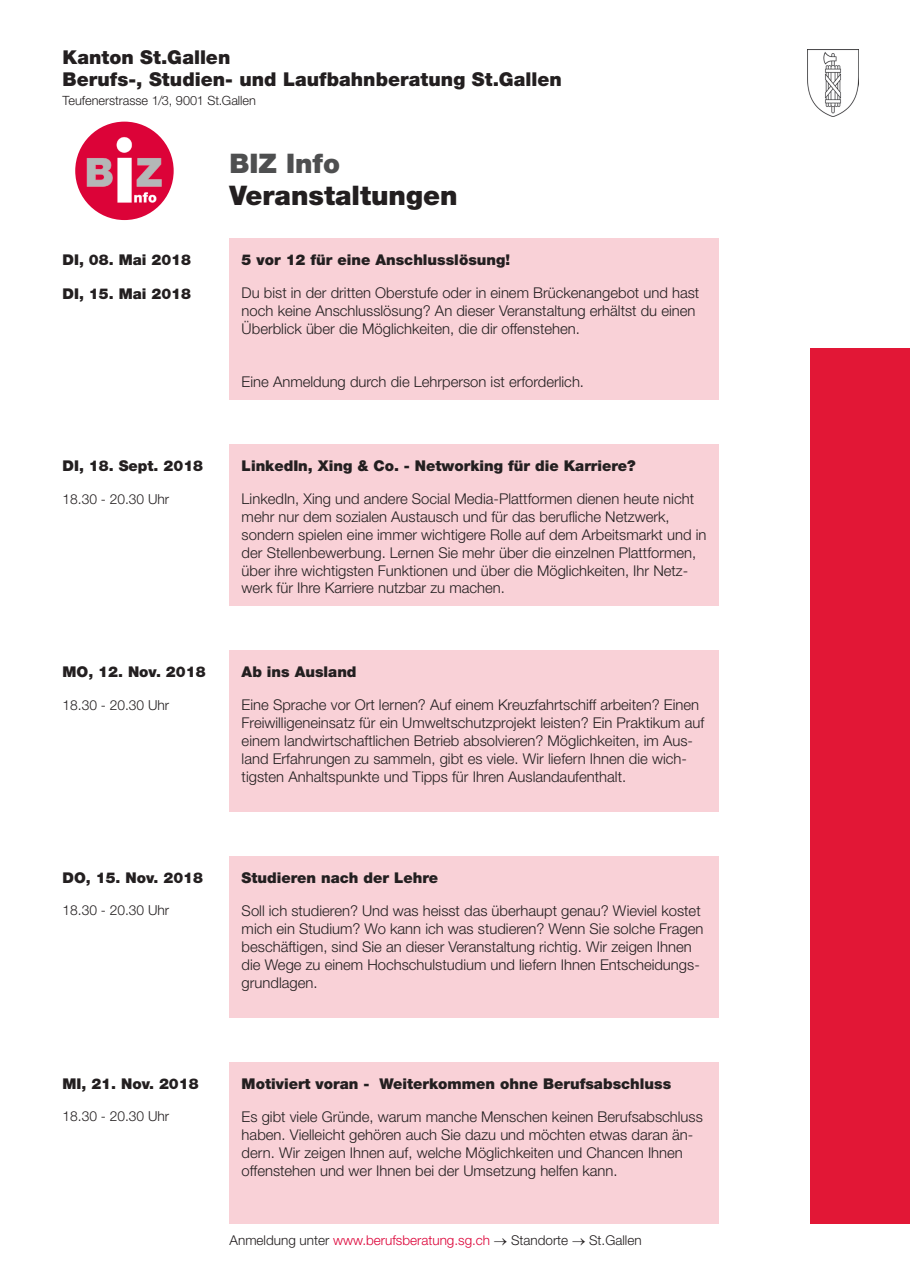
<style>
.page{position:relative;width:910px;height:1280px;background:#fff}
.page>*{position:absolute;margin:0;border:0;box-sizing:border-box;transform-origin:0 0}
.t1{font:900 27px "Helvetica Neue LT Std";color:#231f20}
.t2{font:900 27px "Helvetica Neue LT Std";color:#4e4f50}
.Einf__Abs{font:900 19.05px "Helvetica Neue LT Std";letter-spacing:.005em;color:#231f20}
.Einf__Abs-2{font:300 14.85px/17.9px "Helvetica Neue LT Std";color:#231f20}
.Einf__Abs-3{font:900 14.85px "Helvetica Neue LT Std";color:#231f20}
.t3{font:300 13.8px "Helvetica Neue LT Std";color:#231f20}
.t4{font:300 13.5px "Helvetica Neue LT Std";color:#231f20}
.Einf__Abs-4{font:300 12.75px "Helvetica Neue LT Std";color:#231f20}
.s1{color:#dc0338}
</style>
<div class="page">
<div style="left:230px;top:238px;width:489px;height:162px;background:#f9d1d7"></div>
<div style="left:230px;top:444px;width:489px;height:162px;background:#f9d1d7"></div>
<div style="left:230px;top:650px;width:489px;height:162px;background:#f9d1d7"></div>
<div style="left:230px;top:856px;width:489px;height:162px;background:#f9d1d7"></div>
<div style="left:230px;top:1062px;width:489px;height:162px;background:#f9d1d7"></div>
<div style="left:810px;top:348px;width:100px;height:876px;background:#e21736"></div>
<img style="left:808px;top:50px;width:51px;height:66px">
<img style="left:75px;top:122px;width:99px;height:99px">
<p class="Einf__Abs" style="left:63px;top:45px;width:169px">Kanton St.Gallen</p>
<p class="Einf__Abs" style="left:63px;top:68px;width:501px">Berufs-, Studien- und Laufbahnberatung St.Gallen</p>
<p class="Einf__Abs-4" style="left:63px;top:93px;width:195px">Teufenerstrasse 1/3, 9001 St.Gallen</p>
<p class="Einf__Abs-3" style="left:63px;top:251px;width:130px">DI, 08. Mai 2018</p>
<p class="Einf__Abs-3" style="left:63px;top:285px;width:130px">DI, 15. Mai 2018</p>
<p class="t2" style="left:230px;top:147px;width:112px">BIZ Info</p>
<p class="t1" style="left:230px;top:179px;width:229px">Veranstaltungen</p>
<p class="Einf__Abs-3" style="left:242px;top:251px;width:270px">5 vor 12 für eine Anschlusslösung!</p>
<p class="Einf__Abs-2" style="left:242px;top:284px;width:459px">Du bist in der dritten Oberstufe oder in einem Brückenangebot und hast noch keine Anschlusslösung? An dieser Veranstaltung erhältst du einen<br>Überblick über die Möglichkeiten, die dir offenstehen.</p>
<p class="Einf__Abs-2" style="left:242px;top:373px;width:344px">Eine Anmeldung durch die Lehrperson ist erforderlich.</p>
<p class="Einf__Abs-3" style="left:63px;top:457px;width:142px">DI, 18. Sept. 2018</p>
<p class="t3" style="left:63px;top:491px;width:108px">18.30 - 20.30 Uhr</p>
<p class="Einf__Abs-3" style="left:242px;top:457px;width:396px">LinkedIn, Xing &amp; Co. - Networking für die Karriere?</p>
<p class="Einf__Abs-2" style="left:242px;top:490px;width:466px">LinkedIn, Xing und andere Social Media-Plattformen dienen heute nicht mehr nur dem sozialen Austausch und für das berufliche Netzwerk, sondern spielen eine immer wichtigere Rolle auf dem Arbeitsmarkt und in der Stellenbewerbung. Lernen Sie mehr über die einzelnen Plattformen, über ihre wichtigsten Funktionen und über die Möglichkeiten, Ihr Netz&shy;werk für Ihre Karriere nutzbar zu machen.</p>
<p class="Einf__Abs-3" style="left:63px;top:663px;width:145px">MO, 12. Nov. 2018</p>
<p class="t3" style="left:63px;top:697px;width:108px">18.30 - 20.30 Uhr</p>
<p class="Einf__Abs-3" style="left:242px;top:663px;width:116px">Ab ins Ausland</p>
<p class="Einf__Abs-2" style="left:242px;top:696px;width:464px">Eine Sprache vor Ort lernen? Auf einem Kreuzfahrtschiff arbeiten? Einen Freiwilligeneinsatz für ein Umweltschutzprojekt leisten? Ein Praktikum auf einem landwirtschaftlichen Betrieb absolvieren? Möglichkeiten, im Aus&shy;land Erfahrungen zu sammeln, gibt es viele. Wir liefern Ihnen die wich&shy;tigsten Anhaltspunkte und Tipps für Ihren Auslandaufenthalt.</p>
<p class="Einf__Abs-3" style="left:63px;top:869px;width:142px">DO, 15. Nov. 2018</p>
<p class="t3" style="left:63px;top:902px;width:108px">18.30 - 20.30 Uhr</p>
<p class="Einf__Abs-3" style="left:242px;top:869px;width:198px">Studieren nach der Lehre</p>
<p class="Einf__Abs-2" style="left:242px;top:902px;width:463px">Soll ich studieren? Und was heisst das überhaupt genau? Wieviel kostet mich ein Studium? Wo kann ich was studieren? Wenn Sie solche Fragen beschäftigen, sind Sie an dieser Veranstaltung richtig. Wir zeigen Ihnen die Wege zu einem Hochschulstudium und liefern Ihnen Entscheidungs&shy;grundlagen.</p>
<p class="Einf__Abs-3" style="left:63px;top:1075px;width:138px">MI, 21. Nov. 2018</p>
<p class="t3" style="left:63px;top:1108px;width:108px">18.30 - 20.30 Uhr</p>
<p class="Einf__Abs-3" style="left:242px;top:1075px;width:431px">Motiviert voran - Weiterkommen ohne Berufsabschluss</p>
<p class="Einf__Abs-2" style="left:242px;top:1108px;width:463px">Es gibt viele Gründe, warum manche Menschen keinen Berufsabschluss haben. Vielleicht gehören auch Sie dazu und möchten etwas daran än&shy;dern. Wir zeigen Ihnen auf, welche Möglichkeiten und Chancen Ihnen offenstehen und wer Ihnen bei der Umsetzung helfen kann.</p>
<p class="t4" style="left:230px;top:1232px;width:413px">Anmeldung unter <span class="s1">www.berufsberatung.sg.ch</span> → Standorte → St.Gallen</p>
</div>
